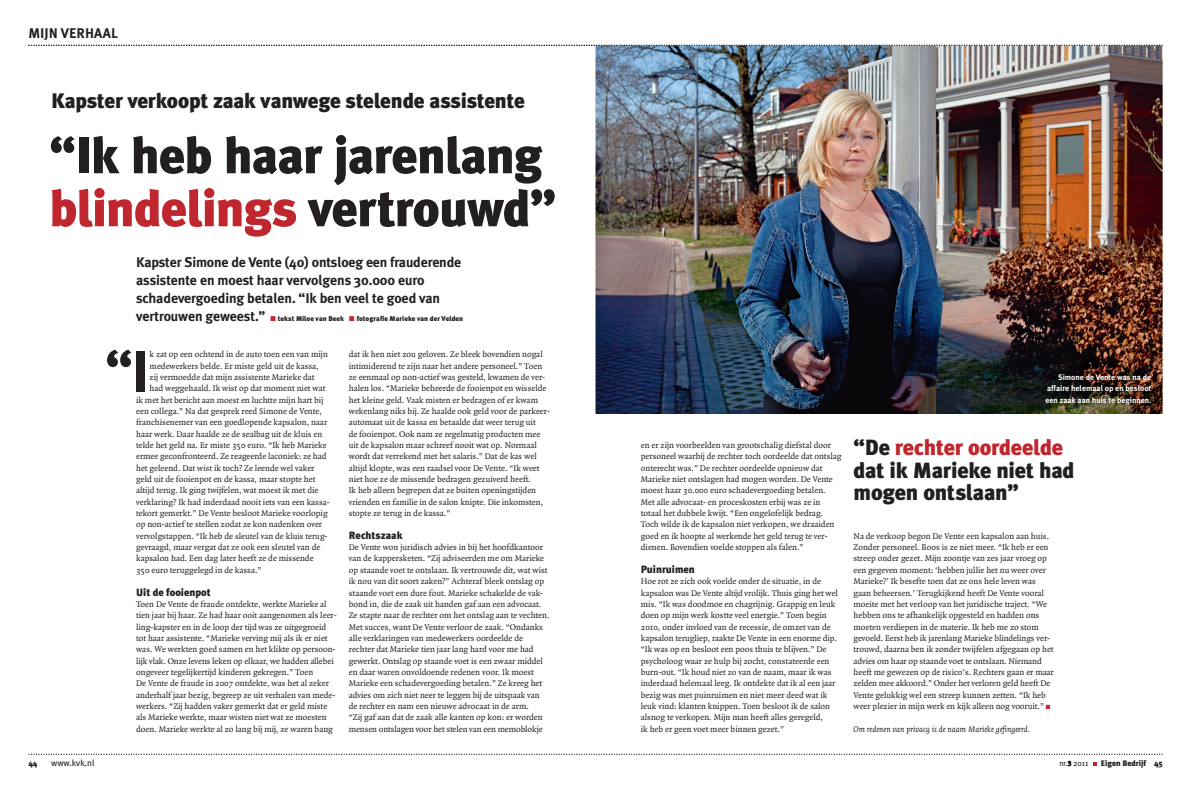
<style>
.page{position:relative;width:1191px;height:794px;background:#fff}
.page>*{position:absolute;margin:0;border:0;box-sizing:border-box;transform-origin:0 0}
.t1{font:700 57.9px "Meta Plus";color:#231f20}
.t2{font:900 51px/53px "Meta Plus";letter-spacing:-.02em;color:#231f20}
.t3{font:900 22px/22.7px "Meta Plus";letter-spacing:-.01em;color:#231f20}
.t4{font:900 21px "Meta Plus";letter-spacing:-.01em;color:#231f20}
.t5{font:700 14px/18px "Meta Plus";letter-spacing:-.01em;color:#231f20}
.t6{font:900 10.5px "Meta Plus";color:#231f20}
.t7{font:9px/11.3px "Quadraat";color:#231f20}
.t8{font:italic 9px "Quadraat";color:#231f20}
.t9{font:9px "Meta Plus";color:#231f20}
.t10{font:700 8px/11.3px "Meta Plus";color:#fff;text-align:justify}
.t11{font:900 8px "Meta Plus";color:#231f20}
.t12{font:8px "Meta Plus";color:#231f20}
.t13{font:900 7px "Meta Plus";letter-spacing:.01em;color:#231f20}
.s1{color:#c0262d}
.s2{font-weight:700;font-size:14px}
.s3{font-size:6.5px}
</style>
<div class="page">
<img style="left:595px;top:46px;width:567px;height:368px">
<svg style="left:1068px;top:761px;width:3px;height:5px"></svg>
<svg style="left:28px;top:753px;width:1134px;height:2px"></svg>
<img style="left:1042px;top:371px;width:112px;height:36px">
<svg style="left:28px;top:45px;width:1134px;height:1px"></svg>
<h3 class="t5" style="left:28px;top:24px;width:91px">MIJN VERHAAL</h3>
<h3 class="t4" style="left:51px;top:88px;width:475px">Kapster verkoopt zaak vanwege stelende assistente</h3>
<h2 class="t2" style="left:49px;top:129px;width:507px">“Ik heb haar jarenlang <span class="s1">blindelings</span> vertrouwd”</h2>
<h3 class="t5" style="left:136px;top:253px;width:327px">Kapster Simone de Vente (40) ontsloeg een frauderende assistente en moest haar vervolgens 30.000 euro schadevergoeding betalen. “Ik ben veel te goed van</h3>
<p class="t13" style="left:136px;top:314px;width:329px"><span class="s2">vertrouwen geweest.”</span> <span class="s1">■</span> tekst Miloe van Beek <span class="s1">■</span> fotografie Marieke van der Velden</p>
<h1 class="t1" style="left:105px;top:338px;width:46px">“I</h1>
<p class="t7" style="left:150px;top:349px;width:180px">k zat op een ochtend in de auto toen een van mijn</p>
<p class="t7" style="left:150px;top:360px;width:171px">medewerkers belde. Er miste geld uit de kassa,</p>
<p class="t7" style="left:150px;top:372px;width:167px">zij vermoedde dat mijn assistente Marieke dat</p>
<p class="t7" style="left:150px;top:383px;width:177px">had weggehaald. Ik wist op dat moment niet wat</p>
<p class="t7" style="left:136px;top:394px;width:189px">ik met het bericht aan moest en luchtte mijn hart bij</p>
<p class="t7" style="left:136px;top:406px;width:187px">een collega.” Na dat gesprek reed Simone de Vente,</p>
<p class="t7" style="left:136px;top:417px;width:193px">franchisenemer van een goedlopende kapsalon, naar</p>
<p class="t7" style="left:136px;top:428px;width:188px">haar werk. Daar haalde ze de sealbag uit de kluis en</p>
<p class="t7" style="left:136px;top:440px;width:192px">telde het geld na. Er miste 350 euro. “Ik heb Marieke</p>
<p class="t7" style="left:136px;top:451px;width:192px">ermee geconfronteerd. Ze reageerde laconiek: ze had</p>
<p class="t7" style="left:136px;top:462px;width:180px">het geleend. Dat wist ik toch? Ze leende wel vaker</p>
<p class="t7" style="left:136px;top:474px;width:181px">geld uit de fooienpot en de kassa, maar stopte het</p>
<p class="t7" style="left:136px;top:485px;width:184px">altijd terug. Ik ging twijfelen, wat moest ik met die</p>
<p class="t7" style="left:136px;top:496px;width:195px">verklaring? Ik had inderdaad nooit iets van een kassa-</p>
<p class="t7" style="left:136px;top:508px;width:193px">tekort gemerkt.” De Vente besloot Marieke voorlopig</p>
<p class="t7" style="left:136px;top:519px;width:188px">op non-actief te stellen zodat ze kon nadenken over</p>
<p class="t7" style="left:136px;top:530px;width:193px">vervolgstappen. “Ik heb de sleutel van de kluis terug-</p>
<p class="t7" style="left:136px;top:542px;width:186px">gevraagd, maar vergat dat ze ook een sleutel van de</p>
<p class="t7" style="left:136px;top:553px;width:179px">kapsalon had. Een dag later heeft ze de missende</p>
<p class="t7" style="left:136px;top:564px;width:127px">350 euro teruggelegd in de kassa.”</p>
<p class="t6" style="left:136px;top:585px;width:76px">Uit de fooienpot</p>
<p class="t7" style="left:136px;top:598px;width:202px">Toen De Vente de fraude ontdekte, werkte Marieke al tien jaar bij haar. Ze had haar ooit aangenomen als leer&shy;ling-kapster en in de loop der tijd was ze uitgegroeid tot haar assistente. “Marieke verving mij als ik er niet was. We werkten goed samen en het klikte op persoon&shy;lijk vlak. Onze levens leken op elkaar, we hadden allebei ongeveer tegelijkertijd kinderen gekregen.” Toen<br>De Vente de fraude in 2007 ontdekte, was het al zeker anderhalf jaar bezig, begreep ze uit verhalen van mede&shy;werkers. “Zij hadden vaker gemerkt dat er geld miste als Marieke werkte, maar wisten niet wat ze moesten doen. Marieke werkte al zo lang bij mij, ze waren bang</p>
<p class="t7" style="left:349px;top:349px;width:203px">dat ik hen niet zou geloven. Ze bleek bovendien nogal intimiderend te zijn naar het andere personeel.” Toen ze eenmaal op non-actief was gesteld, kwamen de ver&shy;halen los. “Marieke beheerde de fooienpot en wisselde het kleine geld. Vaak misten er bedragen of er kwam wekenlang niks bij. Ze haalde ook geld voor de parkeer&shy;automaat uit de kassa en betaalde dat weer terug uit<br>de fooienpot. Ook nam ze regelmatig producten mee uit de kapsalon maar schreef nooit wat op. Normaal wordt dat verrekend met het salaris.” Dat de kas wel altijd klopte, was een raadsel voor De Vente. “Ik weet niet hoe ze de missende bedragen gezuiverd heeft.<br>Ik heb alleen begrepen dat ze buiten openingstijden vrienden en familie in de salon knipte. Die inkomsten, stopte ze terug in de kassa.”</p>
<p class="t6" style="left:349px;top:529px;width:55px">Rechtszaak</p>
<p class="t7" style="left:349px;top:542px;width:202px">De Vente won juridisch advies in bij het hoofdkantoor van de kappersketen. “Zij adviseerden me om Marieke op staande voet te ontslaan. Ik vertrouwde dit, wat wist ik nou van dit soort zaken?” Achteraf bleek ontslag op staande voet een dure fout. Marieke schakelde de vak&shy;bond in, die de zaak uit handen gaf aan een advocaat.<br>Ze stapte naar de rechter om het ontslag aan te vechten.<br>Met succes, want De Vente verloor de zaak. “Ondanks alle verklaringen van medewerkers oordeelde de rechter dat Marieke tien jaar lang hard voor me had gewerkt. Ontslag op staande voet is een zwaar middel en daar waren onvoldoende redenen voor. Ik moest Marieke een schadevergoeding betalen.” Ze kreeg het advies om zich niet neer te leggen bij de uitspaak van de rechter en nam een nieuwe advocaat in de arm.<br>“Zij gaf aan dat de zaak alle kanten op kon: er worden mensen ontslagen voor het stelen van een memoblokje</p>
<p class="t10" style="left:1045px;top:371px;width:107px;text-indent:13px">Simone de Vente was na de affaire helemaal op en besloot een zaak aan huis te beginnen.</p>
<p class="t7" style="left:641px;top:440px;width:202px">en er zijn voorbeelden van grootschalig diefstal door personeel waarbij de rechter toch oordeelde dat ontslag onterecht was.” De rechter oordeelde opnieuw dat Marieke niet ontslagen had mogen worden. De Vente moest haar 30.000 euro schadevergoeding betalen.<br>Met alle advocaat- en proceskosten erbij was ze in totaal het dubbele kwijt. “Een ongelofelijk bedrag.<br>Toch wilde ik de kapsalon niet verkopen, we draaiden goed en ik hoopte al werkende het geld terug te ver&shy;dienen. Bovendien voelde stoppen als falen.”</p>
<p class="t6" style="left:641px;top:563px;width:55px">Puinruimen</p>
<p class="t7" style="left:641px;top:576px;width:199px">Hoe rot ze zich ook voelde onder de situatie, in de kapsalon was De Vente altijd vrolijk. Thuis ging het wel mis. “Ik was doodmoe en chagrijnig. Grappig en leuk doen op mijn werk kostte veel energie.” Toen begin 2010, onder invloed van de recessie, de omzet van de kapsalon terugliep, raakte De Vente in een enorme dip. “Ik was op en besloot een poos thuis te blijven.” De psycholoog waar ze hulp bij zocht, constateerde een burn-out. “Ik houd niet zo van de naam, maar ik was inderdaad helemaal leeg. Ik ontdekte dat ik al een jaar bezig was met puinruimen en niet meer deed wat ik leuk vind: klanten knippen. Toen besloot ik de salon alsnog te verkopen. Mijn man heeft alles geregeld,<br>ik heb er geen voet meer binnen gezet.”</p>
<h3 class="t3" style="left:853px;top:436px;width:222px">“De <span class="s1">rechter oordeelde </span>dat ik Marieke niet had mogen ontslaan”</h3>
<p class="t7" style="left:853px;top:530px;width:202px">Na de verkoop begon De Vente een kapsalon aan huis.<br>Zonder personeel. Boos is ze niet meer. “Ik heb er een streep onder gezet. Mijn zoontje van zes jaar vroeg op een gegeven moment: ‘hebben jullie het nu weer over Marieke?’ Ik besefte toen dat ze ons hele leven was gaan beheersen.’ Terugkijkend heeft De Vente vooral moeite met het verloop van het juridische traject. “We hebben ons te afhankelijk opgesteld en hadden ons moeten verdiepen in de materie. Ik heb me zo stom gevoeld. Eerst heb ik jarenlang Marieke blindelings ver&shy;trouwd, daarna ben ik zonder twijfelen afgegaan op het advies om haar op staande voet te ontslaan. Niemand heeft me gewezen op de risico’s. Rechters gaan er maar zelden mee akkoord.” Onder het verloren geld heeft De Vente gelukkig wel een streep kunnen zetten. “Ik heb weer plezier in mijn werk en kijk alleen nog vooruit.” <span class="s1">■</span></p>
<p class="t8" style="left:853px;top:724px;width:178px">Om redenen van privacy is de naam Marieke gefingeerd.</p>
<p class="t11" style="left:28px;top:758px;width:11px">44</p>
<p class="t9" style="left:51px;top:757px;width:45px">www.kvk.nl</p>
<p class="t12" style="left:1059px;top:758px;width:30px">nr.<span class="s3">3</span> 2011</p>
<p class="t11" style="left:1101px;top:758px;width:63px">Eigen Bedrijf 45</p>
</div>
